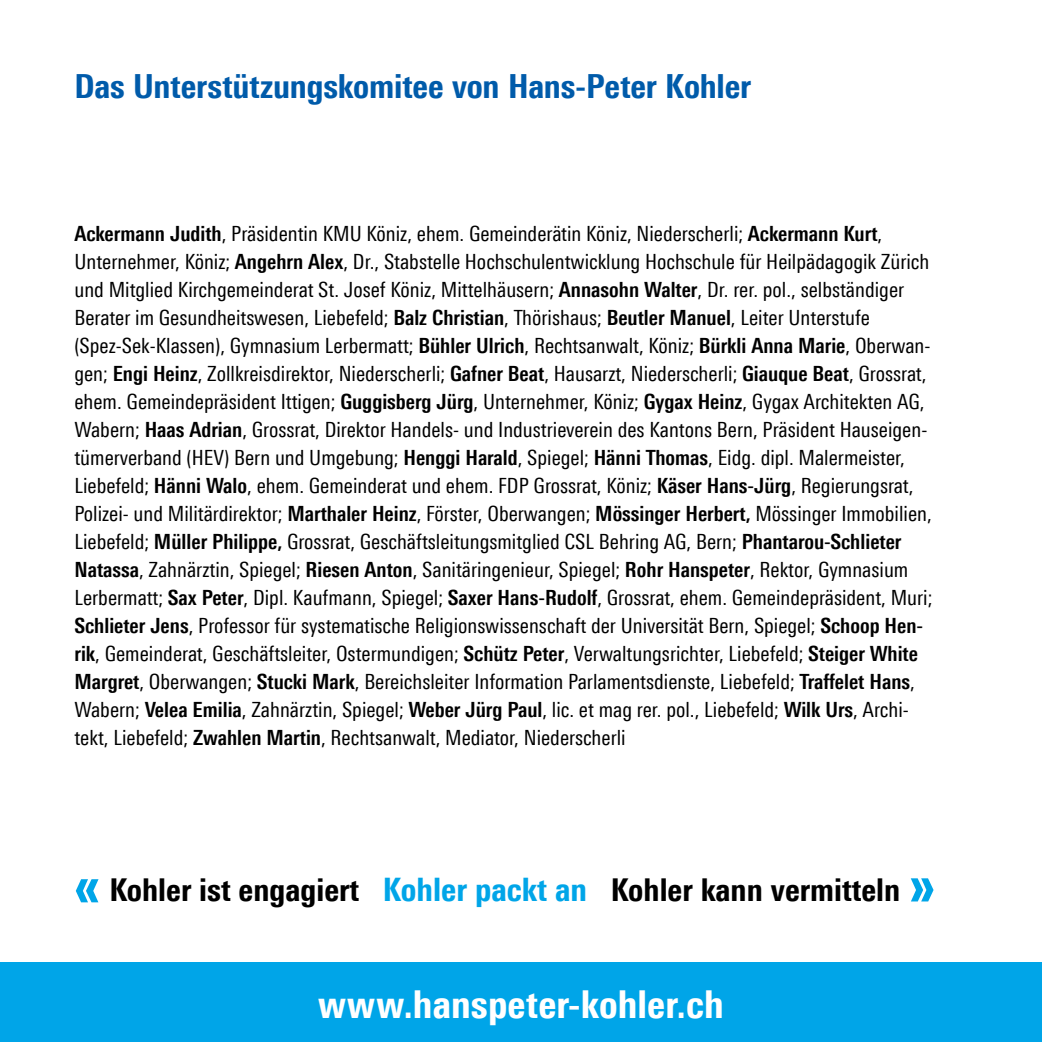
<style>
.page{position:relative;width:1042px;height:1042px;background:#fff}
.page>*{position:absolute;margin:0;border:0;box-sizing:border-box;transform-origin:0 0}
.t1{font:800 38.5px "Linotype Univers 720 Cn";letter-spacing:.005em;color:#fff}
.t2{font:800 33.25px "Linotype Univers 720 Cn";letter-spacing:-.005em;color:#005baa}
.t3{font:800 31.5px "Linotype Univers 720 Cn";color:#000}
.t4{font:21px/28px "Linotype Univers 420 Cn";color:#000}
.s1{font-family:"Linotype Univers 620 Cn";font-weight:700}
.s2{font-size:59.5px;color:#00a5e8}
.s3{font-size:32.38px;color:#00a5e8}
</style>
<div class="page">
<div style="left:0;top:962px;width:1042px;height:80px;background:#00a5e8"></div>
<h2 class="t2" style="left:74px;top:67px;width:678px">Das Unterstützungskomitee von Hans-Peter Kohler</h2>
<p class="t4" style="left:74px;top:219px;width:859px"><span class="s1">Ackermann Judith</span>, Präsidentin KMU Köniz, ehem. Gemeinderätin Köniz, Niederscherli; <span class="s1">Ackermann Kurt</span>, Unternehmer, Köniz; <span class="s1">Angehrn Alex</span>, Dr., Stabstelle Hochschulentwicklung Hochschule für Heilpädagogik Zürich und Mitglied Kirchgemeinderat St. Josef Köniz, Mittelhäusern; <span class="s1">Annasohn Walter</span>, Dr. rer. pol., selbständiger Berater im Gesundheitswesen, Liebefeld; <span class="s1">Balz Christian</span>, Thörishaus; <span class="s1">Beutler Manuel</span>, Leiter Unterstufe (Spez-Sek-Klassen), Gymnasium Lerbermatt; <span class="s1">Bühler Ulrich</span>, Rechtsanwalt, Köniz; <span class="s1">Bürkli Anna Marie</span>, Oberwan&shy;gen; <span class="s1">Engi Heinz</span>, Zollkreisdirektor, Niederscherli; <span class="s1">Gafner Beat</span>, Hausarzt, Niederscherli; <span class="s1">Giauque Beat</span>, Grossrat, ehem. Gemeindepräsident Ittigen; <span class="s1">Guggisberg Jürg</span>, Unternehmer, Köniz; <span class="s1">Gygax Heinz</span>, Gygax Architekten AG, Wabern; <span class="s1">Haas Adrian</span>, Grossrat, Direktor Handels- und Industrieverein des Kantons Bern, Präsident Hauseigen&shy;tümerverband (HEV) Bern und Umgebung; <span class="s1">Henggi Harald</span>, Spiegel; <span class="s1">Hänni Thomas</span>, Eidg. dipl. Malermeister, Liebefeld; <span class="s1">Hänni Walo</span>, ehem. Gemeinderat und ehem. FDP Grossrat, Köniz; <span class="s1">Käser Hans-Jürg</span>, Regierungsrat, Polizei- und Militärdirektor; <span class="s1">Marthaler Heinz</span>, Förster, Oberwangen; <span class="s1">Mössinger Herbert,</span> Mössinger Immobilien, Liebefeld; <span class="s1">Müller Philippe,</span> Grossrat, Geschäftsleitungsmitglied CSL Behring AG, Bern; <span class="s1">Phantarou-Schlieter Natassa</span>, Zahnärztin, Spiegel; <span class="s1">Riesen Anton</span>, Sanitäringenieur, Spiegel; <span class="s1">Rohr Hanspeter</span>, Rektor, Gymnasium Lerbermatt; <span class="s1">Sax Peter</span>, Dipl. Kaufmann, Spiegel; <span class="s1">Saxer Hans-Rudolf</span>, Grossrat, ehem. Gemeindepräsident, Muri; <span class="s1">Schlieter Jens</span>, Professor für systematische Religionswissenschaft der Universität Bern, Spiegel; <span class="s1">Schoop Hen&shy;rik</span>, Gemeinderat, Geschäftsleiter, Ostermundigen; <span class="s1">Schütz Peter</span>, Verwaltungsrichter, Liebefeld; <span class="s1">Steiger White Margret</span>, Oberwangen; <span class="s1">Stucki Mark</span>, Bereichsleiter Information Parlamentsdienste, Liebefeld; <span class="s1">Traffelet Hans</span>, Wabern; <span class="s1">Velea Emilia</span>, Zahnärztin, Spiegel; <span class="s1">Weber Jürg Paul</span>, lic. et mag rer. pol., Liebefeld; <span class="s1">Wilk Urs</span>, Archi&shy;tekt, Liebefeld; <span class="s1">Zwahlen Martin</span>, Rechtsanwalt, Mediator, Niederscherli</p>
<h3 class="t3" style="left:74px;top:871px;width:862px"><span class="s2">«</span> Kohler ist engagiert <span class="s3">Kohler packt an</span> Kohler kann vermitteln <span class="s2">»</span></h3>
<h1 class="t1" style="left:318px;top:981px;width:407px">www.hanspeter-kohler.ch</h1>
</div>
